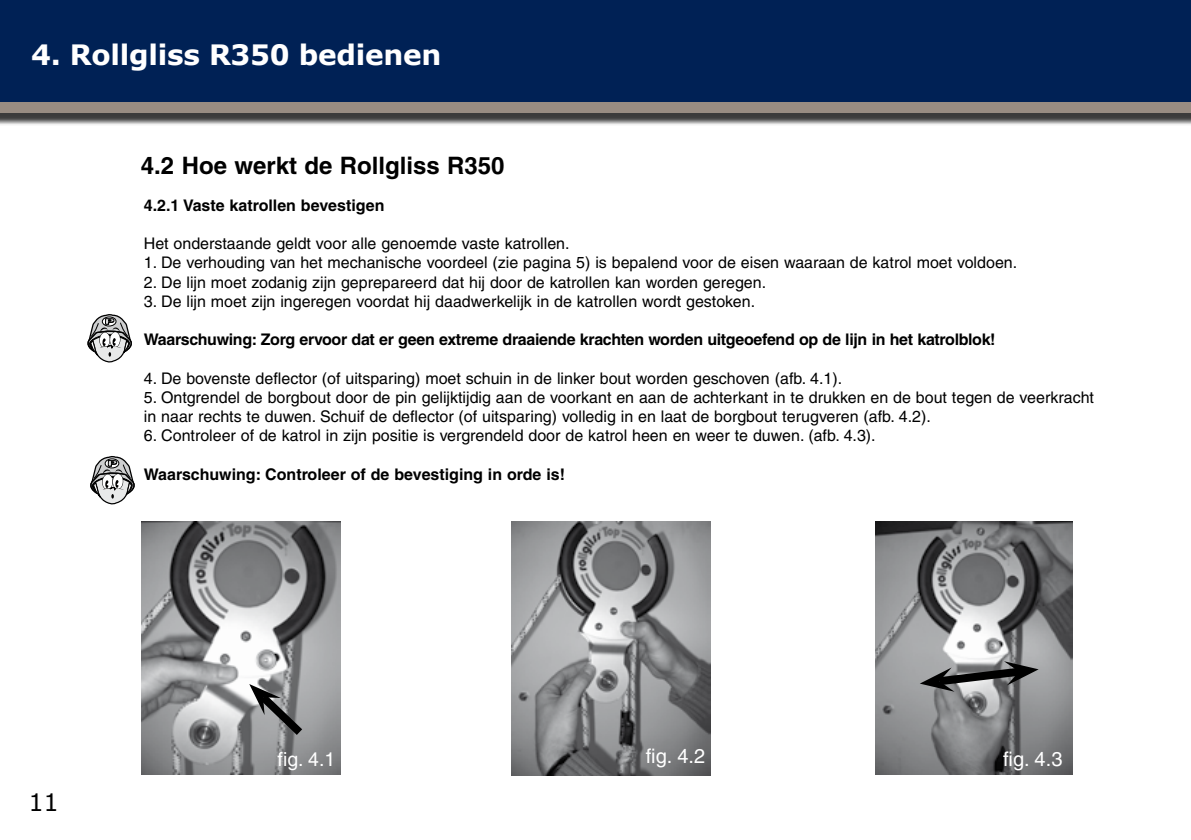
<style>
.page{position:relative;width:1191px;height:840px;background:#fff}
.page>*{position:absolute;margin:0;border:0;box-sizing:border-box;transform-origin:0 0}
.t1{font:700 28px "Verdana";letter-spacing:-.01em;color:#fff}
.t2{font:700 24px "Helvetica";color:#000}
.t3{font:24px "Verdana";color:#000}
.t4{font:20px "Helvetica";color:#fff}
.t5{font:19.4px "Helvetica";color:#fff}
.t6{font:16px/19.2px "Helvetica";color:#000}
.t7{font:700 16px "Helvetica";letter-spacing:-.02em;color:#000}
.t8{font:700 16px "Helvetica";color:#000}
</style>
<div class="page">
<img style="left:142px;top:521px;width:199px;height:253px">
<svg style="left:249px;top:683px;width:61px;height:59px;background:#808183"></svg>
<img style="left:511px;top:521px;width:199px;height:253px">
<img style="left:875px;top:521px;width:197px;height:253px">
<svg style="left:919px;top:660px;width:119px;height:31px;background:#717273"></svg>
<div style="left:0;top:0;width:1191px;height:126px;background:#000;opacity:.77"></div>
<div style="left:0;top:0;width:1191px;height:113px;background:#988c82"></div>
<div style="left:0;top:0;width:1191px;height:102px;background:#002155"></div>
<hr style="left:1190px;top:0;width:1px;height:126px;background:#000;opacity:.77">
<hr style="left:1190px;top:0;width:1px;height:113px;background:#988c82">
<hr style="left:1190px;top:0;width:1px;height:102px;background:#002155">
<svg style="left:87px;top:314px;width:45px;height:49px"></svg>
<svg style="left:90px;top:456px;width:45px;height:49px"></svg>
<h1 class="t1" style="left:31px;top:37px;width:411px">4. Rollgliss R350 bedienen</h1>
<h2 class="t2" style="left:141px;top:151px;width:365px">4.2 Hoe werkt de Rollgliss R350</h2>
<p class="t8" style="left:144px;top:195px;width:242px">4.2.1 Vaste katrollen bevestigen</p>
<p class="t6" style="left:144px;top:234px;width:427px">Het onderstaande geldt voor alle genoemde vaste katrollen.</p>
<p class="t6" style="left:144px;top:253px;width:875px">1. De verhouding van het mechanische voordeel (zie pagina 5) is bepalend voor de eisen waaraan de katrol moet voldoen.</p>
<p class="t6" style="left:144px;top:272px;width:624px">2. De lijn moet zodanig zijn geprepareerd dat hij door de katrollen kan worden geregen.</p>
<p class="t6" style="left:144px;top:291px;width:613px">3. De lijn moet zijn ingeregen voordat hij daadwerkelijk in de katrollen wordt gestoken.</p>
<p class="t7" style="left:144px;top:330px;width:853px">Waarschuwing: Zorg ervoor dat er geen extreme draaiende krachten worden uitgeoefend op de lijn in het katrolblok!</p>
<p class="t6" style="left:144px;top:368px;width:700px">4. De bovenste deflector (of uitsparing) moet schuin in de linker bout worden geschoven (afb. 4.1).</p>
<p class="t6" style="left:144px;top:387px;width:951px">5. Ontgrendel de borgbout door de pin gelijktijdig aan de voorkant en aan de achterkant in te drukken en de bout tegen de veerkracht in naar rechts te duwen. Schuif de deflector (of uitsparing) volledig in en laat de borgbout terugveren (afb. 4.2).</p>
<p class="t6" style="left:144px;top:426px;width:733px">6. Controleer of de katrol in zijn positie is vergrendeld door de katrol heen en weer te duwen. (afb. 4.3).</p>
<p class="t8" style="left:144px;top:464px;width:423px">Waarschuwing: Controleer of de bevestiging in orde is!</p>
<h2 class="t3" style="left:28px;top:786px;width:32px">11</h2>
<p class="t5" style="left:278px;top:747px;width:59px">fig. 4.1</p>
<p class="t4" style="left:645px;top:744px;width:61px">fig. 4.2</p>
<p class="t4" style="left:1003px;top:747px;width:61px">fig. 4.3</p>
</div>
